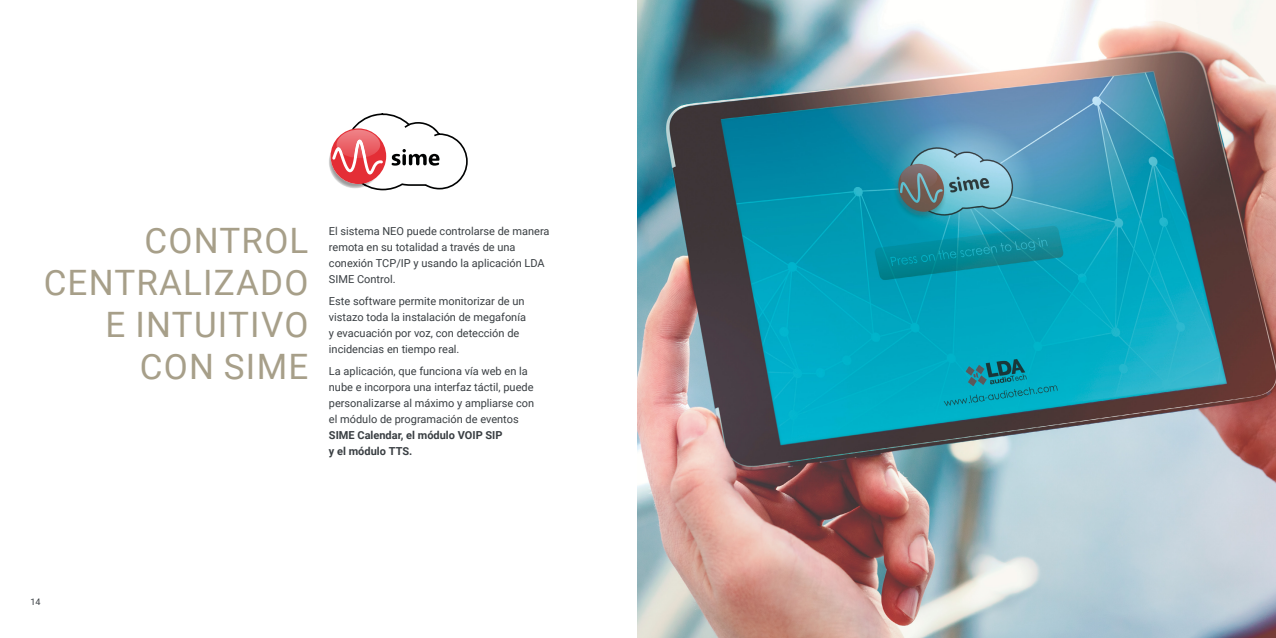
<style>
.page{position:relative;width:1276px;height:638px;background:#fff}
.page>*{position:absolute;margin:0;border:0;box-sizing:border-box;transform-origin:0 0}
.t1{font:35px/42px "Roboto";letter-spacing:.035em;color:#a79f89;text-align:right}
.t2{font:11px/16px "Roboto";color:#393e42}
.t3{font:700 11px/16px "Roboto";color:#393e42}
.t4{font:9px "Roboto";color:#393e42}
</style>
<div class="page">
<img style="left:329px;top:152px;width:3px;height:22px">
<svg style="left:332px;top:113px;width:136px;height:77px"></svg>
<img style="left:638px;top:0;width:638px;height:638px">
<h1 class="t1" style="left:44px;top:218px;width:266px">CONTROL<br>CENTRALIZADO<br>E INTUITIVO<br>CON SIME</h1>
<p class="t2" style="left:329px;top:223px;width:222px">El sistema NEO puede controlarse de manera remota en su totalidad a través de una conexión TCP/IP y usando la aplicación LDA SIME Control.</p>
<p class="t2" style="left:329px;top:292px;width:199px">Este software permite monitorizar de un vistazo toda la instalación de megafonía y evacuación por voz, con detección de incidencias en tiempo real.</p>
<p class="t2" style="left:329px;top:362px;width:207px">La aplicación, que funciona vía web en la nube e incorpora una interfaz táctil, puede personalizarse al máximo y ampliarse con el módulo de programación de eventos</p>
<p class="t3" style="left:329px;top:426px;width:175px">SIME Calendar, el módulo VOIP SIP y el módulo TTS.</p>
<p class="t4" style="left:31px;top:595px;width:12px">14</p>
</div>
